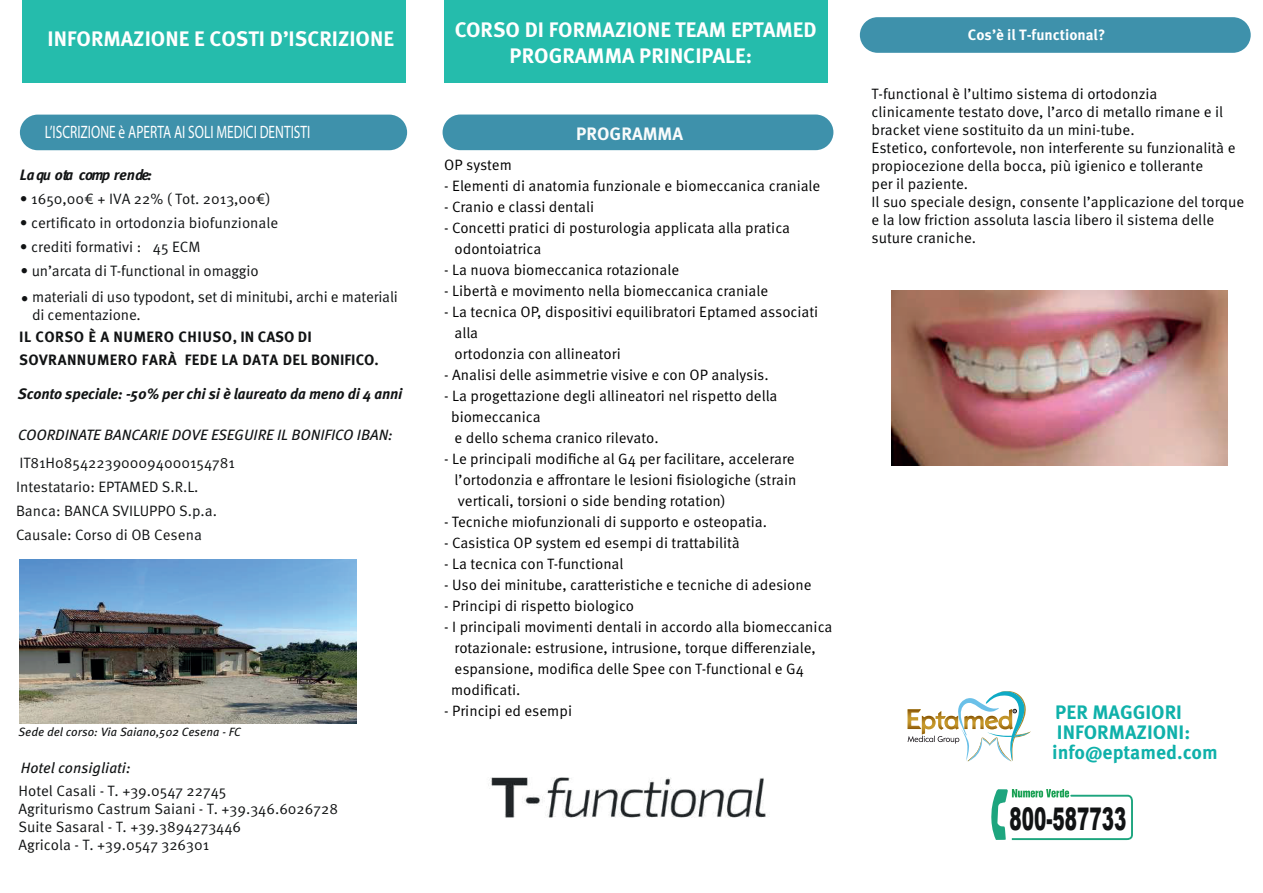
<style>
.page{position:relative;width:1263px;height:893px;background:#fff}
.page>*{position:absolute;margin:0;border:0;box-sizing:border-box;transform-origin:0 0}
.t1{font:900 31.2px "Arial";color:#111314;scale:.59 1}
.t2{font:700 21px/25.5px "Meta Pro";color:#fff;text-align:center}
.t3{font:700 19.5px/20px "Meta Pro";color:#0fb1aa}
.t4{font:18px "Myriad Pro";color:#fff;scale:.74 1}
.t5{font:700 18px "Meta Pro";color:#f9fbfb}
.t6{font:15.15px/18px "Meta Pro";letter-spacing:-.01em;color:#111314}
.t7{font:italic 700 15.15px "Meta Pro";letter-spacing:-.01em;color:#111314}
.t8{font:15px/21px "Meta Pro";color:#000001}
.t9{font:15px/18px "Meta Pro";color:#040506}
.t10{font:15px/24px "Meta Pro";color:#111314}
.t11{font:700 15px/22.5px "Meta Pro";letter-spacing:.03em;color:#111314}
.t12{font:italic 15px "Meta Pro";color:#111314}
.t13{font:700 15px "Meta Pro";color:#fff}
.t14{font:italic 700 15px "Meta Pro";letter-spacing:-.02em;color:#111314}
.t15{font:italic 12px "Meta Pro";color:#111314}
</style>
<div class="page">
<div style="left:444px;top:0;width:383px;height:82px;background:#25bcac"></div>
<div style="left:22px;top:0;width:383px;height:82px;background:#25bcac"></div>
<svg style="left:991px;top:789px;width:142px;height:51px"></svg>
<div style="left:443px;top:115px;width:390px;height:35px;background:#3e91ab;border-radius:18px"></div>
<svg style="left:907px;top:691px;width:124px;height:70px"></svg>
<svg style="left:860px;top:17px;width:391px;height:36px;background:#4394ad"></svg>
<div style="left:20px;top:115px;width:387px;height:35px;background:#3e91ab;border-radius:18px"></div>
<img style="left:20px;top:559px;width:337px;height:164px">
<img style="left:891px;top:290px;width:337px;height:176px">
<img style="left:488px;top:777px;width:278px;height:41px">
<h2 class="t2" style="left:48px;top:27px;width:348px">INFORMAZIONE E COSTI D’ISCRIZIONE</h2>
<p class="t4" style="left:45px;top:121px;width:360px">L’ISCRIZIONE è APERTA AI SOLI MEDICI DENTISTI</p>
<p class="t14" style="left:20px;top:166px;width:133px">Laqu ota comp rende:</p>
<p class="t10" style="left:20px;top:188px;width:252px">• 1650,00€ + IVA 22% ( Tot. 2013,00€)</p>
<p class="t10" style="left:20px;top:212px;width:260px">• certificato in ortodonzia biofunzionale</p>
<p class="t10" style="left:20px;top:236px;width:182px">• crediti formativi : 45 ECM</p>
<p class="t6" style="left:20px;top:262px;width:240px">• un’arcata di T-functional in omaggio</p>
<p class="t6" style="left:32px;top:288px;width:367px;text-indent:-11px">• materiali di uso typodont, set di minitubi, archi e materiali di cementazione.</p>
<p class="t11" style="left:19px;top:326px;width:361px">IL CORSO È A NUMERO CHIUSO, IN CASO DI<br>SOVRANNUMERO FARÀ FEDE LA DATA DEL BONIFICO.</p>
<p class="t7" style="left:18px;top:384px;width:386px">Sconto speciale: -50% per chi si è laureato da meno di 4 anni</p>
<p class="t12" style="left:18px;top:426px;width:376px">COORDINATE BANCARIE DOVE ESEGUIRE IL BONIFICO IBAN:</p>
<p class="t10" style="left:16px;top:451px;width:221px">IT81H0854223900094000154781<br>Intestatario: EPTAMED S.R.L.<br>Banca: BANCA SVILUPPO S.p.a.<br>Causale: Corso di OB Cesena</p>
<p class="t15" style="left:18px;top:724px;width:224px">Sede del corso: Via Saiano,502 Cesena - FC</p>
<p class="t12" style="left:21px;top:758px;width:111px">Hotel consigliati:</p>
<p class="t10" style="left:19px;top:782px;width:321px;line-height:18px">Hotel Casali - T. +39.0547 22745<br>Agriturismo Castrum Saiani - T. +39.346.6026728<br>Suite Sasaral - T. +39.3894273446<br>Agricola - T. +39.0547 326301</p>
<h2 class="t2" style="left:455px;top:18px;width:363px">CORSO DI FORMAZIONE TEAM EPTAMED<br>PROGRAMMA PRINCIPALE:</h2>
<p class="t5" style="left:576px;top:122px;width:109px">PROGRAMMA</p>
<p class="t8" style="left:444px;top:155px;width:69px">OP system</p>
<p class="t8" style="left:444px;top:176px;width:378px">- Elementi di anatomia funzionale e biomeccanica craniale</p>
<p class="t8" style="left:444px;top:197px;width:152px">- Cranio e classi dentali</p>
<p class="t8" style="left:455px;top:218px;width:337px;text-indent:-10px">- Concetti pratici di posturologia applicata alla pratica odontoiatrica</p>
<p class="t8" style="left:444px;top:260px;width:236px">- La nuova biomeccanica rotazionale</p>
<p class="t8" style="left:444px;top:281px;width:325px">- Libertà e movimento nella biomeccanica craniale</p>
<p class="t8" style="left:455px;top:302px;width:365px;text-indent:-10px">- La tecnica OP, dispositivi equilibratori Eptamed associati alla<br>ortodonzia con allineatori</p>
<p class="t8" style="left:444px;top:365px;width:326px">- Analisi delle asimmetrie visive e con OP analysis.</p>
<p class="t8" style="left:451px;top:386px;width:328px;text-indent:-7px">- La progettazione degli allineatori nel rispetto della biomeccanica<br>e dello schema cranico rilevato.</p>
<p class="t8" style="left:455px;top:449px;width:343px;text-align:justify;text-indent:-10px">- Le principali modifiche al G4 per facilitare, accelerare l’ortodonzia e affrontare le lesioni fisiologiche (strain verticali, torsioni o side bending rotation)</p>
<p class="t8" style="left:444px;top:512px;width:324px">- Tecniche miofunzionali di supporto e osteopatia.</p>
<p class="t8" style="left:444px;top:533px;width:297px">- Casistica OP system ed esempi di trattabilità</p>
<p class="t8" style="left:444px;top:554px;width:181px">- La tecnica con T-functional</p>
<p class="t8" style="left:444px;top:575px;width:369px">- Uso dei minitube, caratteristiche e tecniche di adesione</p>
<p class="t8" style="left:444px;top:596px;width:191px">- Principi di rispetto biologico</p>
<p class="t8" style="left:451px;top:617px;width:383px;text-indent:-7px">- I principali movimenti dentali in accordo alla biomeccanica rotazionale: estrusione, intrusione, torque differenziale, espansione, modifica delle Spee con T-functional e G4 modificati.</p>
<p class="t8" style="left:444px;top:701px;width:129px">- Principi ed esempi</p>
<p class="t13" style="left:968px;top:25px;width:139px">Cos’è il T-functional?</p>
<p class="t9" style="left:871px;top:85px;width:374px">T-functional è l’ultimo sistema di ortodonzia clinicamente testato dove, l’arco di metallo rimane e il bracket viene sostituito da un mini-tube.<br>Estetico, confortevole, non interferente su funzionalità e propiocezione della bocca, più igienico e tollerante<br>per il paziente.<br>Il suo speciale design, consente l’applicazione del torque e la low friction assoluta lascia libero il sistema delle suture craniche.</p>
<h3 class="t3" style="left:1052px;top:703px;width:167px">PER MAGGIORI<br>INFORMAZIONI: info@eptamed.com</h3>
<h1 class="t1" style="left:1010px;top:796px;width:199px">800-587733</h1>
</div>
